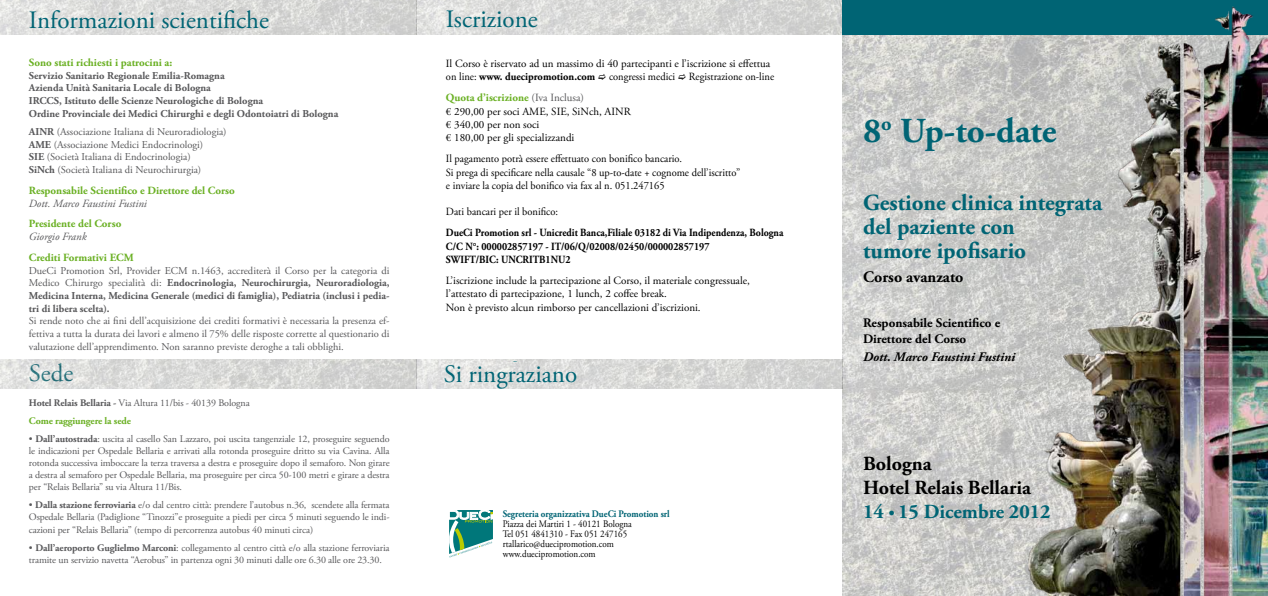
<style>
.page{position:relative;width:1268px;height:596px;background:#fff}
.page>*{position:absolute;margin:0;border:0;box-sizing:border-box;transform-origin:0 0}
.t1{font:700 35px "Adobe Garamond Pro";color:#006474}
.t2{font:25px "Adobe Garamond Pro";color:#006474}
.t3{font:700 23px/24px "Adobe Garamond Pro";color:#006474}
.t4{font:700 20px/24px "Adobe Garamond Pro";color:#000}
.t5{font:700 16px "Adobe Garamond Pro";color:#000}
.t6{font:700 13px/15.6px "Adobe Garamond Pro";color:#000}
.t7{font:italic 700 13px "Adobe Garamond Pro";color:#000}
.t8{font:11px/13.2px "Adobe Garamond Pro";color:#000}
.t9{font:11px/13.2px "Adobe Garamond Pro";color:#000;scale:.95 1}
.t10{font:700 11px/13.2px "Adobe Garamond Pro";color:#000;scale:.9 1}
.t11{font:700 11px "Adobe Garamond Pro";color:#6ab023}
.t12{font:italic 11px "Adobe Garamond Pro";color:#58585a}
.t13{font:700 10.5px/12.6px "Adobe Garamond Pro";color:#58585a}
.t14{font:10.5px/12.6px "Adobe Garamond Pro";color:#58585a}
.t15{font:10px/12px "Adobe Garamond Pro";letter-spacing:-.01em;color:#58585a}
.t16{font:10px/10px "Adobe Garamond Pro";color:#000;scale:.9 1}
.t17{font:700 10px "Adobe Garamond Pro";color:#006474;scale:.9 1}
.s1{font-weight:700}
.s2{font-weight:400}
.s3{font-weight:700;color:#6ab023}
.s4{color:#58585a}
.s5{color:#006474}
.s6{font-size:15px;color:#006474}
</style>
<div class="page">
<img style="left:842px;top:34px;width:127px;height:561px">
<img style="left:0;top:0;width:842px;height:34px">
<svg style="left:449px;top:510px;width:44px;height:47px"></svg>
<img style="left:0;top:359px;width:842px;height:29px">
<div style="left:842px;top:0;width:425px;height:34px;background:#006474"></div>
<img style="left:969px;top:6px;width:298px;height:589px">
<h2 class="t2" style="left:29px;top:5px;width:241px">Informazioni scientifiche</h2>
<p class="t11" style="left:29px;top:56px;width:145px">Sono stati richiesti i patrocini a:</p>
<p class="t13" style="left:29px;top:69px;width:311px">Servizio Sanitario Regionale Emilia-Romagna<br>Azienda Unità Sanitaria Locale di Bologna<br>IRCCS, Istituto delle Scienze Neurologiche di Bologna<br>Ordine Provinciale dei Medici Chirurghi e degli Odontoiatri di Bologna</p>
<p class="t14" style="left:29px;top:126px;width:199px"><span class="s1">AINR</span> (Associazione Italiana di Neuroradiologia)<br><span class="s1">AME</span> (Associazione Medici Endocrinologi)<br><span class="s1">SIE</span> (Società Italiana di Endocrinologia)<br><span class="s1">SiNch</span> (Società Italiana di Neurochirurgia)</p>
<p class="t11" style="left:29px;top:184px;width:207px">Responsabile Scientifico e Direttore del Corso</p>
<p class="t12" style="left:29px;top:197px;width:120px">Dott. Marco Faustini Fustini</p>
<p class="t11" style="left:29px;top:217px;width:94px">Presidente del Corso</p>
<p class="t12" style="left:29px;top:230px;width:59px">Giorgio Frank</p>
<p class="t11" style="left:29px;top:251px;width:106px">Crediti Formativi ECM</p>
<p class="t13" style="left:29px;top:264px;width:362px;text-align:justify"><span class="s2">DueCi Promotion Srl, Provider ECM n.1463, accrediterà il Corso per la categoria di Medico Chirurgo specialità di:</span> Endocrinologia, Neurochirurgia, Neuroradiologia, Medicina Interna, Medicina Generale (medici di famiglia), Pediatria (inclusi i pedia&shy;tri di libera scelta).</p>
<p class="t14" style="left:29px;top:314px;width:362px;line-height:12.9px;text-align:justify">Si rende noto che ai fini dell’acquisizione dei crediti formativi è necessaria la presenza ef&shy;fettiva a tutta la durata dei lavori e almeno il 75% delle risposte corrette al questionario di valutazione dell’apprendimento. Non saranno previste deroghe a tali obblighi.</p>
<h2 class="t2" style="left:29px;top:358px;width:46px">Sede</h2>
<p class="t15" style="left:29px;top:394px;width:222px;line-height:18px"><span class="s1">Hotel Relais Bellaria -</span> Via Altura 11/bis - 40139 Bologna<br><span class="s3">Come raggiungere la sede</span></p>
<p class="t15" style="left:29px;top:433px;width:362px;text-align:justify">• <span class="s1">Dall’autostrada</span>: uscita al casello San Lazzaro, poi uscita tangenziale 12, proseguire seguendo le indicazioni per Ospedale Bellaria e arrivati alla rotonda proseguire dritto su via Cavina. Alla rotonda successiva imboccare la terza traversa a destra e proseguire dopo il semaforo. Non girare a destra al semaforo per Ospedale Bellaria, ma proseguire per circa 50-100 metri e girare a destra per “Relais Bellaria” su via Altura 11/Bis.</p>
<p class="t15" style="left:29px;top:499px;width:362px;text-align:justify">• <span class="s1">Dalla stazione ferroviaria</span> e/o dal centro città: prendere l’autobus n.36, scendete alla fermata Ospedale Bellaria (Padiglione “Tinozzi”e proseguite a piedi per circa 5 minuti seguendo le indi&shy;cazioni per “Relais Bellaria” (tempo di percorrenza autobus 40 minuti circa)</p>
<p class="t15" style="left:29px;top:541px;width:362px">• <span class="s1">Dall’aeroporto Guglielmo Marconi</span>: collegamento al centro città e/o alla stazione ferroviaria tramite un servizio navetta “Aerobus” in partenza ogni 30 minuti dalle ore 6.30 alle ore 23.30.</p>
<h2 class="t2" style="left:446px;top:4px;width:93px">Iscrizione</h2>
<p class="t8" style="left:446px;top:57px;width:329px">Il Corso è riservato ad un massimo di 40 partecipanti e l’iscrizione si effettua on line: <span class="s1">www. duecipromotion.com</span> congressi medici Registrazione on-line</p>
<p class="t8" style="left:446px;top:92px;width:186px"><span class="s3">Quota d’iscrizione</span> <span class="s4">(Iva Inclusa)<br></span>€ 290,00 per soci AME, SIE, SiNch, AINR € 340,00 per non soci<br>€ 180,00 per gli specializzandi</p>
<p class="t9" style="left:446px;top:152px;width:311px">Il pagamento potrà essere effettuato con bonifico bancario.<br>Si prega di specificare nella causale “8 up-to-date + cognome dell’iscritto” e inviare la copia del bonifico via fax al n. 051.247165</p>
<p class="t9" style="left:446px;top:205px;width:120px">Dati bancari per il bonifico:</p>
<p class="t10" style="left:446px;top:226px;width:376px">DueCi Promotion srl - Unicredit Banca,Filiale 03182 di Via Indipendenza, Bologna<br>C/C N°: 000002857197 - IT/06/Q/02008/02450/000002857197<br>SWIFT/BIC: UNCRITB1NU2</p>
<p class="t8" style="left:446px;top:274px;width:305px">L’iscrizione include la partecipazione al Corso, il materiale congressuale, l’attestato di partecipazione, 1 lunch, 2 coffee break.<br>Non è previsto alcun rimborso per cancellazioni d’iscrizioni.</p>
<h2 class="t2" style="left:444px;top:359px;width:135px">Si ringraziano</h2>
<p class="t17" style="left:502px;top:507px;width:187px">Segreteria organizzativa DueCi Promotion srl</p>
<p class="t16" style="left:502px;top:518px;width:145px">Piazza dei Martiri 1 - 40121 Bologna<br>Tel 051 4841310 - Fax 051 247165 rtallarico@duecipromotion.com www.duecipromotion.com</p>
<h1 class="t1" style="left:862px;top:110px;width:195px">8<sup>o</sup> Up-to-date</h1>
<h3 class="t3" style="left:862px;top:191px;width:241px">Gestione clinica integrata del paziente con<br>tumore ipofisario</h3>
<h3 class="t5" style="left:862px;top:267px;width:102px">Corso avanzato</h3>
<h3 class="t6" style="left:862px;top:315px;width:139px">Responsabile Scientifico e<br>Direttore del Corso</h3>
<h3 class="t7" style="left:862px;top:349px;width:154px">Dott. Marco Faustini Fustini</h3>
<h3 class="t4" style="left:862px;top:452px;width:189px">Bologna<br>Hotel Relais Bellaria<br><span class="s5">14</span> <span class="s6">•</span> <span class="s5">15 Dicembre 2012</span></h3>
</div>
